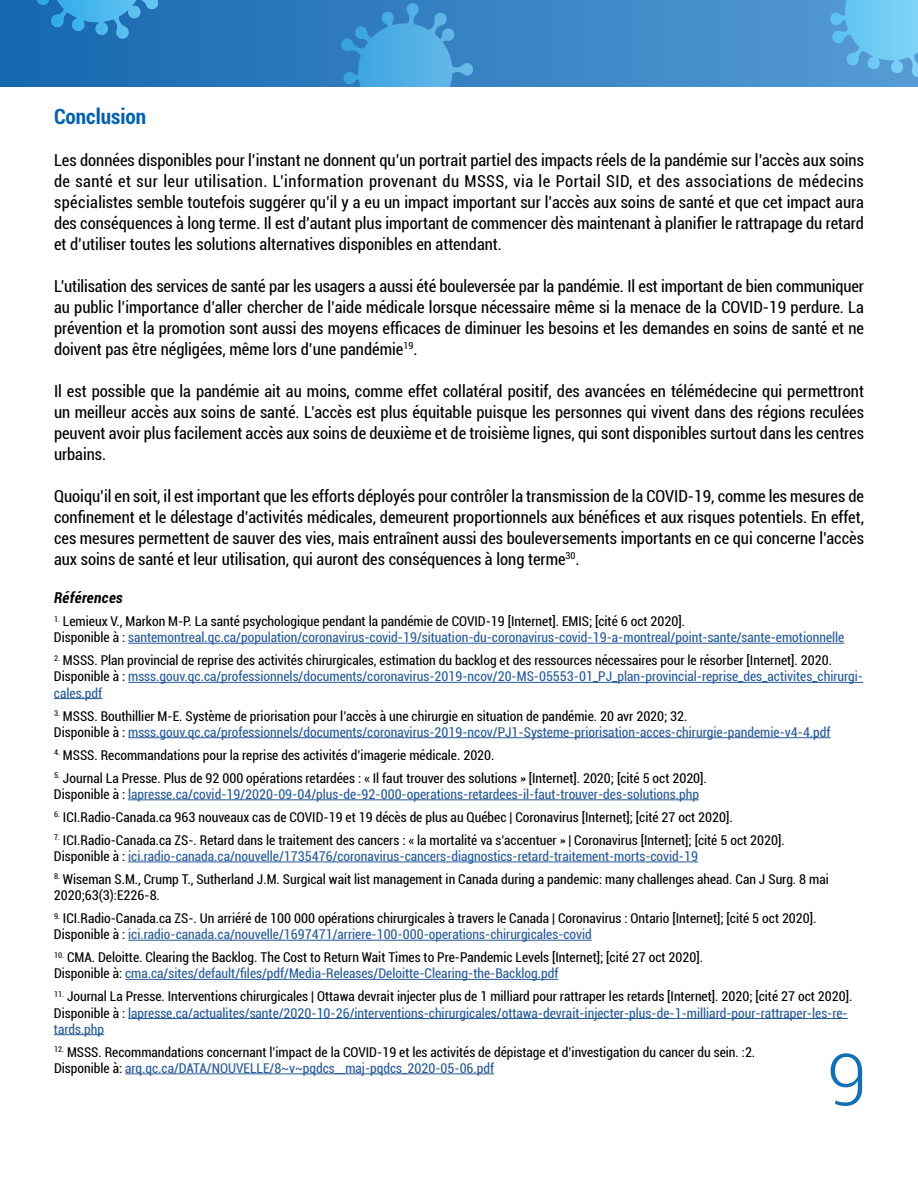
<style>
.page{position:relative;width:918px;height:1188px;background:#fff}
.page>*{position:absolute;margin:0;border:0;box-sizing:border-box;transform-origin:0 0}
.t1{font:300 72px "Roboto";color:#1170b4}
.t2{font:700 condensed 21px "Roboto";color:#0061ad}
.t3{font:condensed 16.5px/21px "Roboto";color:#000;text-align:justify}
.t4{font:italic 700 condensed 15px "Roboto";letter-spacing:.025em;color:#000}
.t5{font:condensed 13.5px/16.2px "Roboto";color:#000}
.t6{font:condensed 13.5px/16.2px "Roboto";color:#275b9b}
.s1{color:#000}
.s2{color:#275b9b}
</style>
<div class="page">
<div style="left:0;top:0;width:918px;height:86px;background:linear-gradient(to right,#1667af,#569bd5)"></div>
<svg style="left:829px;top:0;width:89px;height:77px;background:#67bae9"></svg>
<svg style="left:32px;top:0;width:133px;height:39px;background:#2f8bca"></svg>
<svg style="left:340px;top:4px;width:133px;height:82px;background:#4398d3"></svg>
<hr style="left:128px;top:643px;width:716px;height:1px;background:#275b9b">
<hr style="left:128px;top:682px;width:735px;height:1px;background:#275b9b">
<hr style="left:54px;top:698px;width:48px;height:1px;background:#275b9b">
<hr style="left:128px;top:737px;width:703px;height:1px;background:#275b9b">
<hr style="left:128px;top:799px;width:571px;height:1px;background:#275b9b">
<hr style="left:128px;top:862px;width:570px;height:1px;background:#275b9b">
<hr style="left:128px;top:940px;width:464px;height:1px;background:#275b9b">
<hr style="left:125px;top:979px;width:433px;height:1px;background:#275b9b">
<hr style="left:128px;top:1018px;width:720px;height:1px;background:#275b9b">
<hr style="left:54px;top:1034px;width:50px;height:1px;background:#275b9b">
<hr style="left:125px;top:1074px;width:369px;height:1px;background:#275b9b">
<h2 class="t2" style="left:54px;top:102px;width:94px">Conclusion</h2>
<p class="t3" style="left:54px;top:149px;width:812px">Les données disponibles pour l’instant ne donnent qu’un portrait partiel des impacts réels de la pandémie sur l’accès aux soins de santé et sur leur utilisation. L’information provenant du MSSS, via le Portail SID, et des associations de médecins spécialistes semble toutefois suggérer qu’il y a eu un impact important sur l’accès aux soins de santé et que cet impact aura des conséquences à long terme. Il est d’autant plus important de commencer dès maintenant à planifier le rattrapage du retard et d’utiliser toutes les solutions alternatives disponibles en attendant.</p>
<p class="t3" style="left:54px;top:275px;width:812px">L’utilisation des services de santé par les usagers a aussi été bouleversée par la pandémie. Il est important de bien communiquer au public l’importance d’aller chercher de l’aide médicale lorsque nécessaire même si la menace de la COVID-19 perdure. La prévention et la promotion sont aussi des moyens efficaces de diminuer les besoins et les demandes en soins de santé et ne doivent pas être négligées, même lors d’une pandémie<sup>19</sup>.</p>
<p class="t3" style="left:54px;top:380px;width:812px">Il est possible que la pandémie ait au moins, comme effet collatéral positif, des avancées en télémédecine qui permettront un meilleur accès aux soins de santé. L’accès est plus équitable puisque les personnes qui vivent dans des régions reculées peuvent avoir plus facilement accès aux soins de deuxième et de troisième lignes, qui sont disponibles surtout dans les centres urbains.</p>
<p class="t3" style="left:54px;top:485px;width:812px">Quoiqu’il en soit, il est important que les efforts déployés pour contrôler la transmission de la COVID-19, comme les mesures de confinement et le délestage d’activités médicales, demeurent proportionnels aux bénéfices et aux risques potentiels. En effet, ces mesures permettent de sauver des vies, mais entraînent aussi des bouleversements importants en ce qui concerne l’accès aux soins de santé et leur utilisation, qui auront des conséquences à long terme<sup>30</sup>.</p>
<p class="t4" style="left:54px;top:587px;width:70px">Références</p>
<p class="t6" style="left:54px;top:613px;width:792px"><sup>1.</sup> <span class="s1">Lemieux V., Markon M-P. La santé psychologique pendant la pandémie de COVID-19 [Internet]. EMIS; [cité 6 oct 2020].<br>Disponible à :</span> santemontreal.qc.ca/population/coronavirus-covid-19/situation-du-coronavirus-covid-19-a-montreal/point-sante/sante-emotionnelle</p>
<p class="t5" style="left:54px;top:652px;width:811px"><sup>2.</sup> MSSS. Plan provincial de reprise des activités chirurgicales, estimation du backlog et des ressources nécessaires pour le résorber [Internet]. 2020.<br>Disponible à : <span class="s2">msss.gouv.qc.ca/professionnels/documents/coronavirus-2019-ncov/20-MS-05553-01_PJ_plan-provincial-reprise_des_activites_chirurgi&shy;cales.pdf</span></p>
<p class="t6" style="left:54px;top:707px;width:778px"><sup>3.</sup> <span class="s1">MSSS. Bouthillier M-E. Système de priorisation pour l’accès à une chirurgie en situation de pandémie. 20 avr 2020; 32.<br>Disponible à :</span> msss.gouv.qc.ca/professionnels/documents/coronavirus-2019-ncov/PJ1-Systeme-priorisation-acces-chirurgie-pandemie-v4-4.pdf</p>
<p class="t5" style="left:54px;top:746px;width:442px"><sup>4.</sup> MSSS. Recommandations pour la reprise des activités d’imagerie médicale. 2020.</p>
<p class="t5" style="left:54px;top:769px;width:654px"><sup>5.</sup> Journal La Presse. Plus de 92 000 opérations retardées : « Il faut trouver des solutions » [Internet]. 2020; [cité 5 oct 2020].<br>Disponible à : <span class="s2">lapresse.ca/covid-19/2020-09-04/plus-de-92-000-operations-retardees-il-faut-trouver-des-solutions.php</span></p>
<p class="t5" style="left:54px;top:808px;width:680px"><sup>6.</sup> ICI.Radio-Canada.ca 963 nouveaux cas de COVID-19 et 19 décès de plus au Québec | Coronavirus [Internet]; [cité 27 oct 2020].</p>
<p class="t5" style="left:54px;top:831px;width:732px"><sup>7.</sup> ICI.Radio-Canada.ca ZS-. Retard dans le traitement des cancers : « la mortalité va s’accentuer » | Coronavirus [Internet]; [cité 5 oct 2020].<br>Disponible à : <span class="s2">ici.radio-canada.ca/nouvelle/1735476/coronavirus-cancers-diagnostics-retard-traitement-morts-covid-19</span></p>
<p class="t5" style="left:54px;top:871px;width:776px"><sup>8.</sup> Wiseman S.M., Crump T., Sutherland J.M. Surgical wait list management in Canada during a pandemic: many challenges ahead. Can J Surg. 8 mai<br>2020;63(3):E226‑8.</p>
<p class="t5" style="left:54px;top:910px;width:764px"><sup>9.</sup> ICI.Radio-Canada.ca ZS-. Un arriéré de 100 000 opérations chirurgicales à travers le Canada | Coronavirus : Ontario [Internet]; [cité 5 oct 2020].<br>Disponible à : <span class="s2">ici.radio-canada.ca/nouvelle/1697471/arriere-100-000-operations-chirurgicales-covid</span></p>
<p class="t5" style="left:54px;top:949px;width:651px"><sup>10.</sup> CMA. Deloitte. Clearing the Backlog. The Cost to Return Wait Times to Pre-Pandemic Levels [Internet]; [cité 27 oct 2020].<br>Disponible à: <span class="s2">cma.ca/sites/default/files/pdf/Media-Releases/Deloitte-Clearing-the-Backlog.pdf</span></p>
<p class="t5" style="left:54px;top:988px;width:800px"><sup>11.</sup> Journal La Presse. Interventions chirurgicales | Ottawa devrait injecter plus de 1 milliard pour rattraper les retards [Internet]. 2020; [cité 27 oct 2020].<br>Disponible à : <span class="s2">lapresse.ca/actualites/sante/2020-10-26/interventions-chirurgicales/ottawa-devrait-injecter-plus-de-1-milliard-pour-rattraper-les-re&shy;tards.php</span></p>
<p class="t5" style="left:54px;top:1043px;width:703px"><sup>12.</sup> MSSS. Recommandations concernant l’impact de la COVID-19 et les activités de dépistage et d’investigation du cancer du sein. :2.<br>Disponible à: <span class="s2">arq.qc.ca/DATA/NOUVELLE/8~v~pqdcs__maj-pqdcs_2020-05-06.pdf</span></p>
<h1 class="t1" style="left:827px;top:1030px;width:41px">9</h1>
</div>
